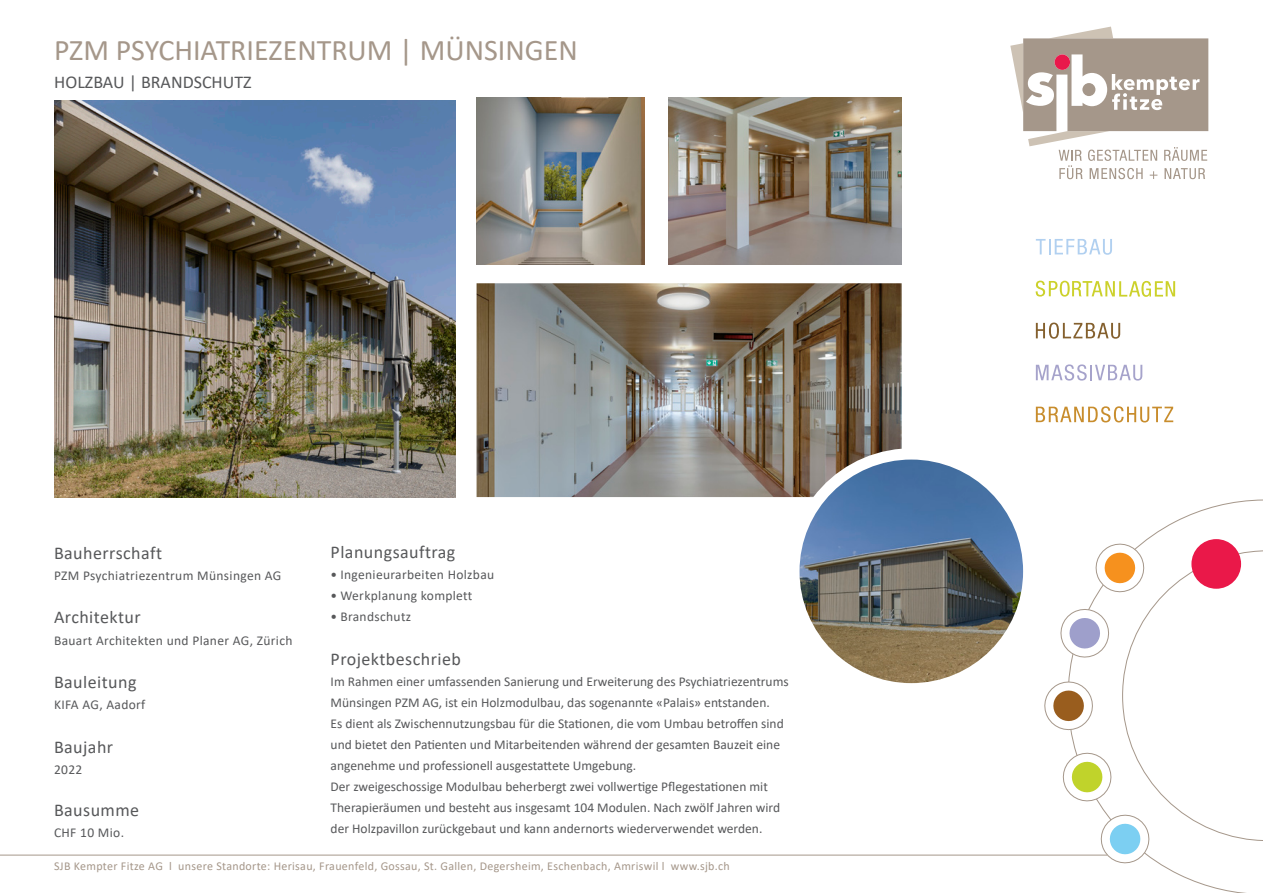
<style>
.page{position:relative;width:1263px;height:893px;background:#fff}
.page>*{position:absolute;margin:0;border:0;box-sizing:border-box;transform-origin:0 0}
.t1{font:30px "Calibri";color:#a5978a}
.t2{font:18px "Calibri";letter-spacing:.025em;color:#57585a}
.t3{font:18px "Calibri";color:#57585a}
.t4{font:13.5px/21px "Calibri";color:#57585a}
.t5{font:13.5px "Calibri";letter-spacing:.025em;color:#57585a}
.t6{font:12px "Calibri";letter-spacing:.025em;color:#a5978a}
</style>
<div class="page">
<svg style="left:1010px;top:27px;width:198px;height:152px"></svg>
<div style="left:1054px;top:54px;width:16px;height:16px;background:#e9184b;border-radius:50%"></div>
<svg style="left:1147px;top:499px;width:116px;height:394px"></svg>
<svg style="left:1041px;top:539px;width:222px;height:328px"></svg>
<hr style="left:0;top:855px;width:1107px;height:1px;background:#a5978a">
<svg style="left:1036px;top:239px;width:76px;height:16px"></svg>
<svg style="left:1036px;top:323px;width:84px;height:16px"></svg>
<svg style="left:1036px;top:364px;width:106px;height:17px"></svg>
<svg style="left:1036px;top:406px;width:137px;height:16px"></svg>
<svg style="left:1036px;top:281px;width:139px;height:16px"></svg>
<img style="left:477px;top:98px;width:167px;height:167px">
<img style="left:669px;top:98px;width:233px;height:167px">
<img style="left:799px;top:460px;width:224px;height:223px;border-radius:112px">
<img style="left:54px;top:100px;width:401px;height:397px">
<img style="left:477px;top:283px;width:425px;height:214px">
<h1 class="t1" style="left:54px;top:29px;width:525px">PZM PSYCHIATRIEZENTRUM | MÜNSINGEN</h1>
<h2 class="t3" style="left:54px;top:70px;width:199px">HOLZBAU | BRANDSCHUTZ</h2>
<h2 class="t2" style="left:54px;top:540px;width:110px">Bauherrschaft</h2>
<p class="t5" style="left:54px;top:566px;width:229px">PZM Psychiatriezentrum Münsingen AG</p>
<h2 class="t2" style="left:54px;top:604px;width:88px">Architektur</h2>
<p class="t5" style="left:54px;top:631px;width:240px">Bauart Architekten und Planer AG, Zürich</p>
<h2 class="t2" style="left:54px;top:669px;width:84px">Bauleitung</h2>
<p class="t5" style="left:54px;top:695px;width:93px">KIFA AG, Aadorf</p>
<h2 class="t2" style="left:54px;top:734px;width:61px">Baujahr</h2>
<p class="t4" style="left:54px;top:758px;width:30px">2022</p>
<h2 class="t2" style="left:54px;top:798px;width:87px">Bausumme</h2>
<p class="t4" style="left:54px;top:822px;width:72px">CHF 10 Mio.</p>
<h2 class="t2" style="left:331px;top:539px;width:126px">Planungsauftrag</h2>
<p class="t5" style="left:331px;top:565px;width:165px">• Ingenieurarbeiten Holzbau</p>
<p class="t5" style="left:331px;top:586px;width:143px">• Werkplanung komplett</p>
<p class="t5" style="left:331px;top:608px;width:82px">• Brandschutz</p>
<h2 class="t2" style="left:331px;top:646px;width:132px">Projektbeschrieb</h2>
<p class="t4" style="left:331px;top:670px;width:460px">Im Rahmen einer umfassenden Sanierung und Erweiterung des Psychiatriezentrums Münsingen PZM AG, ist ein Holzmodulbau, das sogenannte «Palais» entstanden.<br>Es dient als Zwischennutzungsbau für die Stationen, die vom Umbau betroffen sind und bietet den Patienten und Mitarbeitenden während der gesamten Bauzeit eine angenehme und professionell ausgestattete Umgebung.<br>Der zweigeschossige Modulbau beherbergt zwei vollwertige Pflegestationen mit Therapieräumen und besteht aus insgesamt 104 Modulen. Nach zwölf Jahren wird der Holzpavillon zurückgebaut und kann andernorts wiederverwendet werden.</p>
<p class="t6" style="left:54px;top:857px;width:677px">SJB Kempter Fitze AG l unsere Standorte: Herisau, Frauenfeld, Gossau, St. Gallen, Degersheim, Eschenbach, Amriswil l www.sjb.ch</p>
</div>
